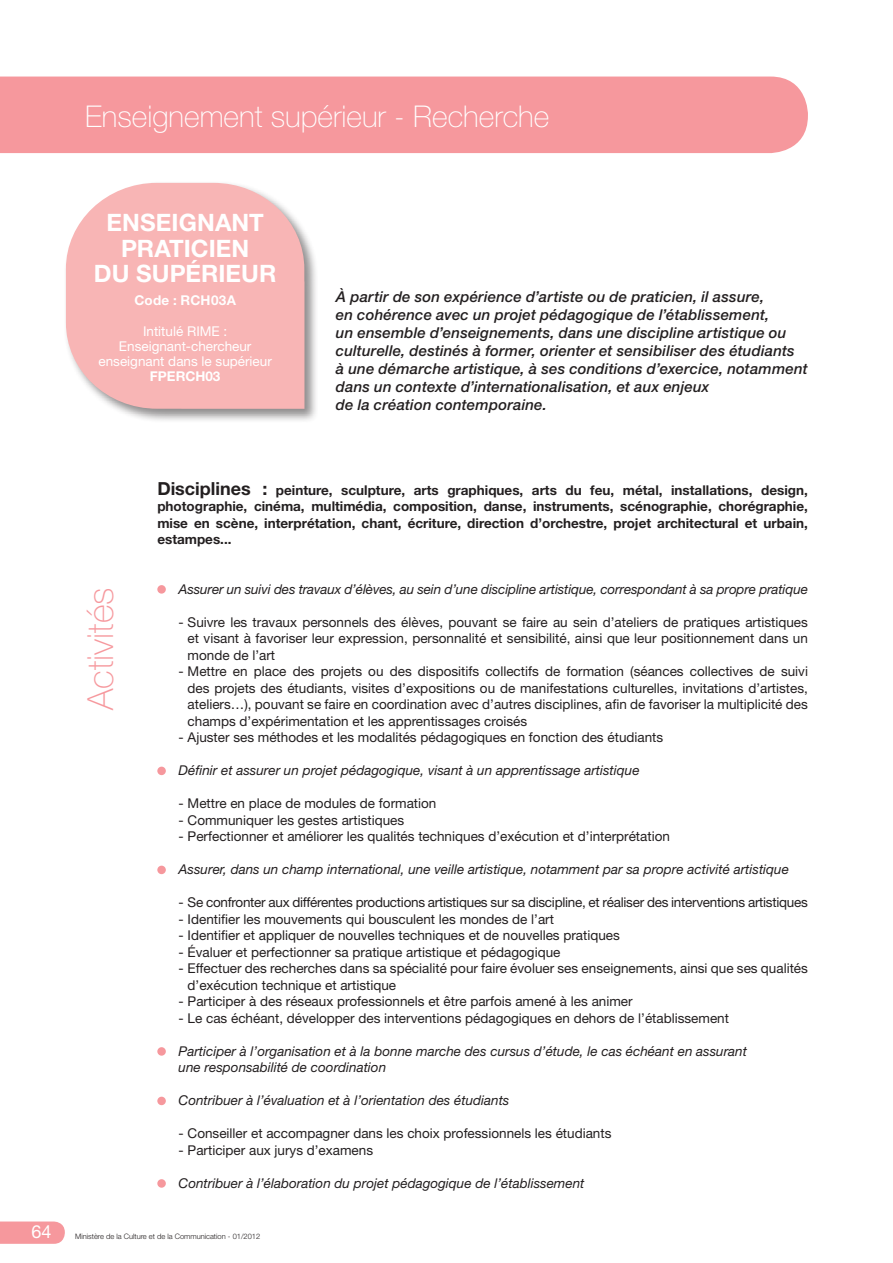
<style>
.page{position:relative;width:893px;height:1263px;background:#fff}
.page>*{position:absolute;margin:0;border:0;box-sizing:border-box;transform-origin:0 0}
.t1{font:100 36px "Helvetica Neue";color:#f6989d}
.t2{font:100 30px "Helvetica Neue";color:#fff}
.t3{font:700 24px/25.5px "Helvetica Neue";color:#fff;text-align:center}
.t4{font:18px "Helvetica Neue";color:#fff}
._01_Définition_de_po{font:italic 500 15px/18px "Helvetica Neue";letter-spacing:.01em;color:#231f20}
._02-Texte_courant{font:13.5px/16.5px "Helvetica Neue";color:#231f20;text-align:justify}
._02-Texte_courant-2{font:italic 13.5px/16.5px "Helvetica Neue";color:#231f20}
.t5{font:700 13.5px/16.5px "Helvetica Neue";color:#231f20;text-align:justify}
._02-Texte_courant-3{font:13.5px "Helvetica Neue";letter-spacing:-.02em;color:#231f20}
.t6{font:13.5px/15px "Helvetica Neue";color:#fff;text-align:center}
.t7{font:700 13.5px "Helvetica Neue";letter-spacing:.005em;color:#fff}
.t8{font:300 7.5px "Helvetica Neue";color:#231f20}
.s1{font-size:18px}
</style>
<div class="page">
<div style="left:0;top:77px;width:808px;height:76px;background:#f6989d"></div>
<div style="left:64px;top:181px;width:255px;height:242px;background:#231f20;opacity:.5"></div>
<svg style="left:66px;top:183px;width:238px;height:226px;background:#f7bbbb"></svg>
<svg style="left:0;top:1221px;width:65px;height:23px"></svg>
<div style="left:157px;top:585px;width:9px;height:9px;background:#f6989d;border-radius:50%"></div>
<div style="left:157px;top:767px;width:9px;height:8px;background:#f6989d;border-radius:50%"></div>
<div style="left:157px;top:866px;width:9px;height:8px;background:#f6989d;border-radius:50%"></div>
<div style="left:157px;top:1047px;width:9px;height:9px;background:#f6989d;border-radius:50%"></div>
<div style="left:157px;top:1097px;width:9px;height:8px;background:#f6989d;border-radius:50%"></div>
<div style="left:157px;top:1179px;width:9px;height:9px;background:#f6989d;border-radius:50%"></div>
<p class="t2" style="left:85px;top:99px;width:466px">Enseignement supérieur - Recherche</p>
<p class="t3" style="left:94px;top:209px;width:184px">ENSEIGNANT<br>PRATICIEN<br>DU SUPÉRIEUR</p>
<p class="t7" style="left:134px;top:291px;width:103px">Code : RCH03A</p>
<p class="t6" style="left:143px;top:324px;width:86px">Intitulé RIME :</p>
<p class="t6" style="left:99px;top:339px;width:175px">Enseignant-chercheur enseignant dans le supérieur</p>
<p class="t7" style="left:150px;top:368px;width:72px">FPERCH03</p>
<p class="_01_Définition_de_po" style="left:336px;top:288px;width:473px">À partir de son expérience d’artiste ou de praticien, il assure,<br>en cohérence avec un projet pédagogique de l’établissement,<br>un ensemble d’enseignements, dans une discipline artistique ou culturelle, destinés à former, orienter et sensibiliser des étudiants<br>à une démarche artistique, à ses conditions d’exercice, notamment dans un contexte d’internationalisation, et aux enjeux<br>de la création contemporaine.</p>
<p class="t1" style="left:80px;top:710px;width:124px;rotate:-90deg">Activités</p>
<p class="t5" style="left:157px;top:481px;width:652px"><span class="s1">Disciplines :</span> peinture, sculpture, arts graphiques, arts du feu, métal, installations, design, photographie, cinéma, multimédia, composition, danse, instruments, scénographie, chorégraphie, mise en scène, interprétation, chant, écriture, direction d’orchestre, projet architectural et urbain, estampes...</p>
<p class="_02-Texte_courant-2" style="left:179px;top:580px;width:631px">Assurer un suivi des travaux d’élèves, au sein d’une discipline artistique, correspondant à sa propre pratique</p>
<p class="_02-Texte_courant" style="left:188px;top:613px;width:622px;text-indent:-9px">- Suivre les travaux personnels des élèves, pouvant se faire au sein d’ateliers de pratiques artistiques et visant à favoriser leur expression, personnalité et sensibilité, ainsi que leur positionnement dans un monde de l’art</p>
<p class="_02-Texte_courant" style="left:188px;top:663px;width:622px;text-indent:-9px">- Mettre en place des projets ou des dispositifs collectifs de formation (séances collectives de suivi des projets des étudiants, visites d’expositions ou de manifestations culturelles, invitations d’artistes, ateliers…), pouvant se faire en coordination avec d’autres disciplines, afin de favoriser la multiplicité des champs d’expérimentation et les apprentissages croisés</p>
<p class="_02-Texte_courant" style="left:179px;top:729px;width:486px">- Ajuster ses méthodes et les modalités pédagogiques en fonction des étudiants</p>
<p class="_02-Texte_courant-2" style="left:179px;top:762px;width:463px">Définir et assurer un projet pédagogique, visant à un apprentissage artistique</p>
<p class="_02-Texte_courant" style="left:179px;top:795px;width:259px">- Mettre en place de modules de formation</p>
<p class="_02-Texte_courant" style="left:179px;top:811px;width:227px">- Communiquer les gestes artistiques</p>
<p class="_02-Texte_courant" style="left:179px;top:828px;width:493px">- Perfectionner et améliorer les qualités techniques d’exécution et d’interprétation</p>
<p class="_02-Texte_courant-2" style="left:179px;top:861px;width:612px">Assurer, dans un champ international, une veille artistique, notamment par sa propre activité artistique</p>
<p class="_02-Texte_courant-3" style="left:179px;top:894px;width:631px">- Se confronter aux différentes productions artistiques sur sa discipline, et réaliser des interventions artistiques</p>
<p class="_02-Texte_courant" style="left:179px;top:910px;width:377px">- Identifier les mouvements qui bousculent les mondes de l’art</p>
<p class="_02-Texte_courant" style="left:179px;top:927px;width:443px">- Identifier et appliquer de nouvelles techniques et de nouvelles pratiques</p>
<p class="_02-Texte_courant" style="left:179px;top:943px;width:383px">- Évaluer et perfectionner sa pratique artistique et pédagogique</p>
<p class="_02-Texte_courant" style="left:188px;top:960px;width:622px;text-indent:-9px">- Effectuer des recherches dans sa spécialité pour faire évoluer ses enseignements, ainsi que ses qualités d’exécution technique et artistique</p>
<p class="_02-Texte_courant" style="left:179px;top:993px;width:456px">- Participer à des réseaux professionnels et être parfois amené à les animer</p>
<p class="_02-Texte_courant" style="left:179px;top:1009px;width:552px">- Le cas échéant, développer des interventions pédagogiques en dehors de l’établissement</p>
<p class="_02-Texte_courant-2" style="left:179px;top:1042px;width:570px">Participer à l’organisation et à la bonne marche des cursus d’étude, le cas échéant en assurant une responsabilité de coordination</p>
<p class="_02-Texte_courant-2" style="left:179px;top:1092px;width:332px">Contribuer à l’évaluation et à l’orientation des étudiants</p>
<p class="_02-Texte_courant" style="left:179px;top:1125px;width:434px">- Conseiller et accompagner dans les choix professionnels les étudiants</p>
<p class="_02-Texte_courant" style="left:179px;top:1141px;width:196px">- Participer aux jurys d’examens</p>
<p class="_02-Texte_courant-2" style="left:179px;top:1174px;width:407px">Contribuer à l’élaboration du projet pédagogique de l’établissement</p>
<p class="t4" style="left:31px;top:1221px;width:22px">64</p>
<p class="t8" style="left:75px;top:1231px;width:187px">Ministère de la Culture et de la Communication - 01/2012</p>
</div>
